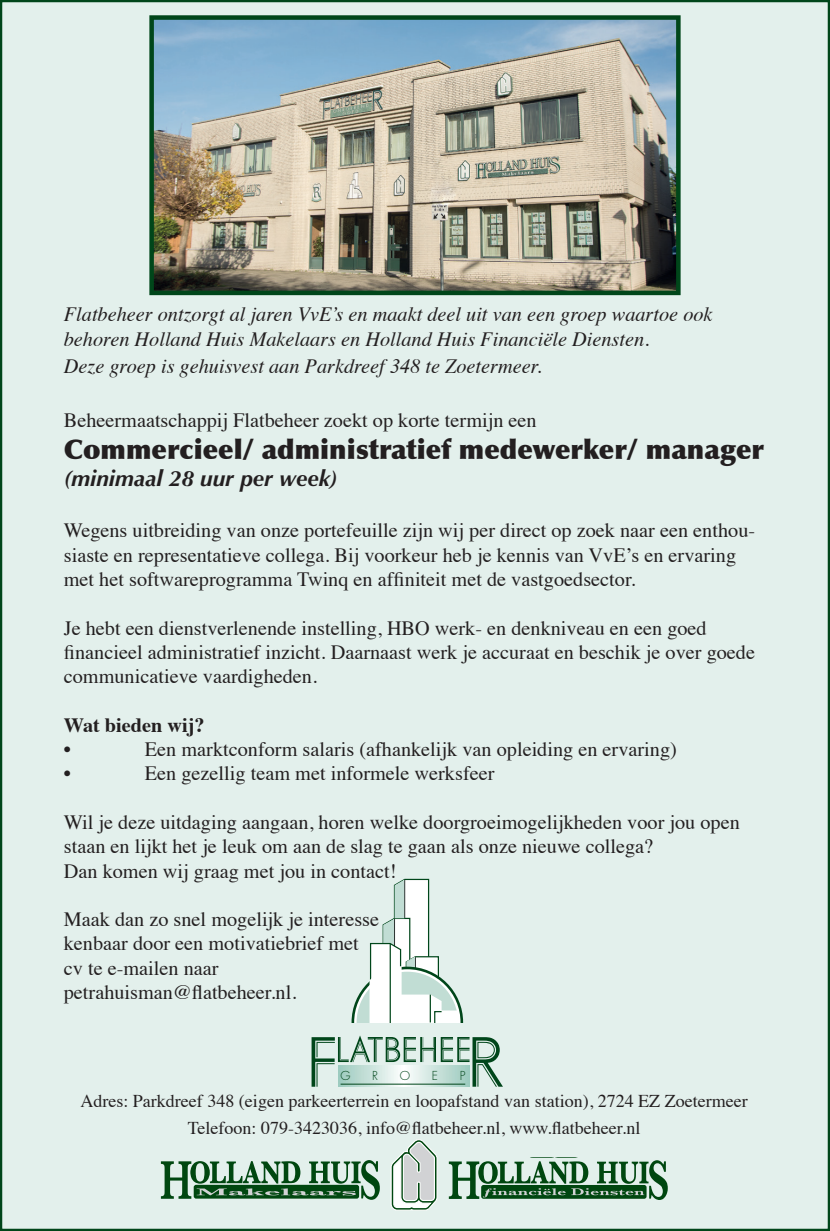
<style>
.page{position:relative;width:830px;height:1231px;background:#fff}
.page>*{position:absolute;margin:0;border:0;box-sizing:border-box;transform-origin:0 0}
.t1{font:900 27px "Optima";color:#231f20}
.t2{font:italic 700 22.5px "Optima";color:#231f20}
.t3{font:20.25px/24.3px "Times";color:#231f20}
.t4{font:italic 20.25px/24.3px "Times";color:#231f20}
.t5{font:700 20.25px "Times";color:#231f20}
.t6{font:18px/27px "Times";color:#231f20;text-align:center}
.t7{font:300 11.92px "Futura";color:#00461a}
</style>
<div class="page">
<div style="left:0;top:0;width:829px;height:1231px;background:#e3f0ec"></div>
<img style="left:154px;top:20px;width:521px;height:270px">
<div style="left:149px;top:15px;width:531px;height:280px;border:4px solid #00461a"></div>
<svg style="left:351px;top:878px;width:112px;height:144px"></svg>
<svg style="left:311px;top:1035px;width:191px;height:52px"></svg>
<svg style="left:161px;top:1160px;width:218px;height:40px"></svg>
<svg style="left:448px;top:1158px;width:219px;height:42px"></svg>
<svg style="left:390px;top:1139px;width:47px;height:72px"></svg>
<p class="t4" style="left:64px;top:301px;width:650px">Flatbeheer ontzorgt al jaren VvE’s en maakt deel uit van een groep waartoe ook behoren Holland Huis Makelaars en Holland Huis Financiële Diensten.</p>
<p class="t4" style="left:64px;top:352px;width:479px">Deze groep is gehuisvest aan Parkdreef 348 te Zoetermeer.</p>
<p class="t3" style="left:64px;top:406px;width:474px">Beheermaatschappij Flatbeheer zoekt op korte termijn een</p>
<h1 class="t1" style="left:64px;top:433px;width:701px">Commercieel/ administratief medewerker/ manager</h1>
<p class="t2" style="left:64px;top:465px;width:275px">(minimaal 28 uur per week)</p>
<p class="t3" style="left:64px;top:517px;width:692px">Wegens uitbreiding van onze portefeuille zijn wij per direct op zoek naar een enthou&shy;siaste en representatieve collega. Bij voorkeur heb je kennis van VvE’s en ervaring met het softwareprogramma Twinq en affiniteit met de vastgoedsector.</p>
<p class="t3" style="left:64px;top:614px;width:692px">Je hebt een dienstverlenende instelling, HBO werk- en denkniveau en een goed financieel administratief inzicht. Daarnaast werk je accuraat en beschik je over goede communicatieve vaardigheden.</p>
<p class="t5" style="left:64px;top:706px;width:142px">Wat bieden wij?</p>
<p class="t3" style="left:64px;top:735px;width:9px">•</p>
<p class="t3" style="left:145px;top:735px;width:533px">Een marktconform salaris (afhankelijk van opleiding en ervaring)</p>
<p class="t3" style="left:64px;top:760px;width:9px">•</p>
<p class="t3" style="left:145px;top:760px;width:351px">Een gezellig team met informele werksfeer</p>
<p class="t3" style="left:64px;top:808px;width:677px">Wil je deze uitdaging aangaan, horen welke doorgroeimogelijkheden voor jou open staan en lijkt het je leuk om aan de slag te gaan als onze nieuwe collega?<br>Dan komen wij graag met jou in contact!</p>
<p class="t3" style="left:64px;top:905px;width:316px">Maak dan zo snel mogelijk je interesse kenbaar door een motivatiebrief met cv te e-mailen naar petrahuisman@flatbeheer.nl.</p>
<p class="t7" style="left:340px;top:1068px;width:12px">G</p>
<p class="t7" style="left:372px;top:1068px;width:7px">R</p>
<p class="t7" style="left:399px;top:1068px;width:12px">O</p>
<p class="t7" style="left:431px;top:1068px;width:8px">E</p>
<p class="t7" style="left:459px;top:1068px;width:7px">P</p>
<p class="t6" style="left:80px;top:1086px;width:668px">Adres: Parkdreef 348 (eigen parkeerterrein en loopafstand van station), 2724 EZ Zoetermeer<br>Telefoon: 079-3423036, info@flatbeheer.nl, www.flatbeheer.nl</p>
</div>
